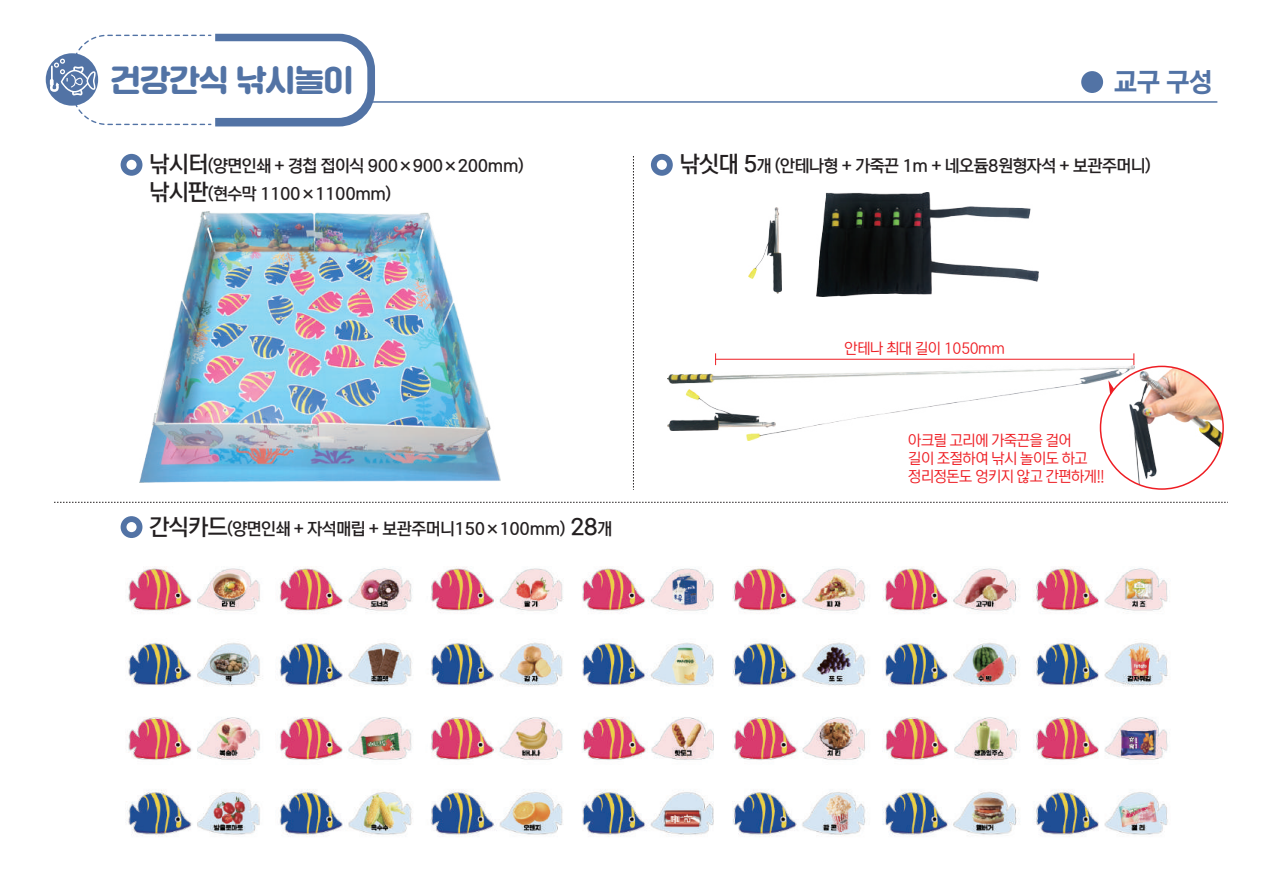
<style>
.page{position:relative;width:1263px;height:893px;background:#fff}
.page>*{position:absolute;margin:0;border:0;box-sizing:border-box;transform-origin:0 0}
.t1{font:30px "SD Gd Gulim";letter-spacing:-.025em;color:#5273a5}
.t2{font:26.25px "NEXON Lv 2 Gothic OTF Bold";color:#5273a5}
.t3{font:16.95px/27.5px "NEXON Lv 2 Gothic OTF Medium";letter-spacing:-.025em;color:#231f20}
.t4{font:15px/18px "NEXON Lv 2 Gothic OTF Regular";letter-spacing:-.025em;color:#ee1d23}
.s1{font-size:22.8px}
</style>
<div class="page">
<hr style="left:367px;top:101px;width:850px;height:2px;background:#5273a5">
<svg style="left:49px;top:34px;width:326px;height:92px"></svg>
<div style="left:1081px;top:71px;width:22px;height:22px;background:#5273a5;border-radius:50%"></div>
<div style="left:121px;top:516px;width:21px;height:22px;background:#5273a5;border-radius:50%"></div>
<div style="left:126px;top:522px;width:11px;height:10px;background:#fff;border-radius:50%"></div>
<div style="left:121px;top:154px;width:21px;height:22px;background:#5273a5;border-radius:50%"></div>
<div style="left:126px;top:160px;width:11px;height:10px;background:#fff;border-radius:50%"></div>
<div style="left:651px;top:154px;width:22px;height:22px;background:#5273a5;border-radius:50%"></div>
<div style="left:657px;top:160px;width:10px;height:10px;background:#fff;border-radius:50%"></div>
<img style="left:140px;top:212px;width:361px;height:270px">
<img style="left:126px;top:566px;width:1042px;height:271px">
<img style="left:668px;top:365px;width:467px;height:75px">
<img style="left:816px;top:192px;width:223px;height:104px">
<img style="left:668px;top:389px;width:108px;height:42px">
<img style="left:748px;top:207px;width:33px;height:86px">
<svg style="left:54px;top:502px;width:1174px;height:1px"></svg>
<svg style="left:633px;top:156px;width:1px;height:334px"></svg>
<hr style="left:715px;top:359px;width:419px;height:1px;background:#ee1d23">
<svg style="left:1133px;top:353px;width:1px;height:12px"></svg>
<img style="left:1129px;top:366px;width:94px;height:123px">
<div style="left:1100px;top:366px;width:124px;height:124px;border:2px solid #ee1d23;border-radius:50%"></div>
<svg style="left:1108px;top:380px;width:6px;height:15px"></svg>
<h1 class="t1" style="left:111px;top:64px;width:244px">건강간식 낚시놀이</h1>
<h2 class="t2" style="left:1114px;top:68px;width:100px">교구 구성</h2>
<p class="t3" style="left:150px;top:153px;width:376px"><span class="s1">낚시터</span>(양면인쇄 + 경첩 접이식 900×900×200mm) <span class="s1">낚시판</span>(현수막 1100×1100mm)</p>
<p class="t3" style="left:680px;top:153px;width:473px"><span class="s1">낚싯대 5</span>개 (안테나형 + 가죽끈 1m + 네오듐8원형자석 + 보관주머니)</p>
<p class="t4" style="left:845px;top:340px;width:162px">안테나 최대 길이 1050mm</p>
<p class="t3" style="left:150px;top:515px;width:464px"><span class="s1">간식카드</span>(양면인쇄 + 자석매립 + 보관주머니150×100mm) <span class="s1">28</span>개</p>
<p class="t4" style="left:908px;top:432px;width:198px">아크릴 고리에 가죽끈을 걸어<br>길이 조절하여 낚시 놀이도 하고 정리정돈도 엉키지 않고 간편하게!!</p>
</div>
